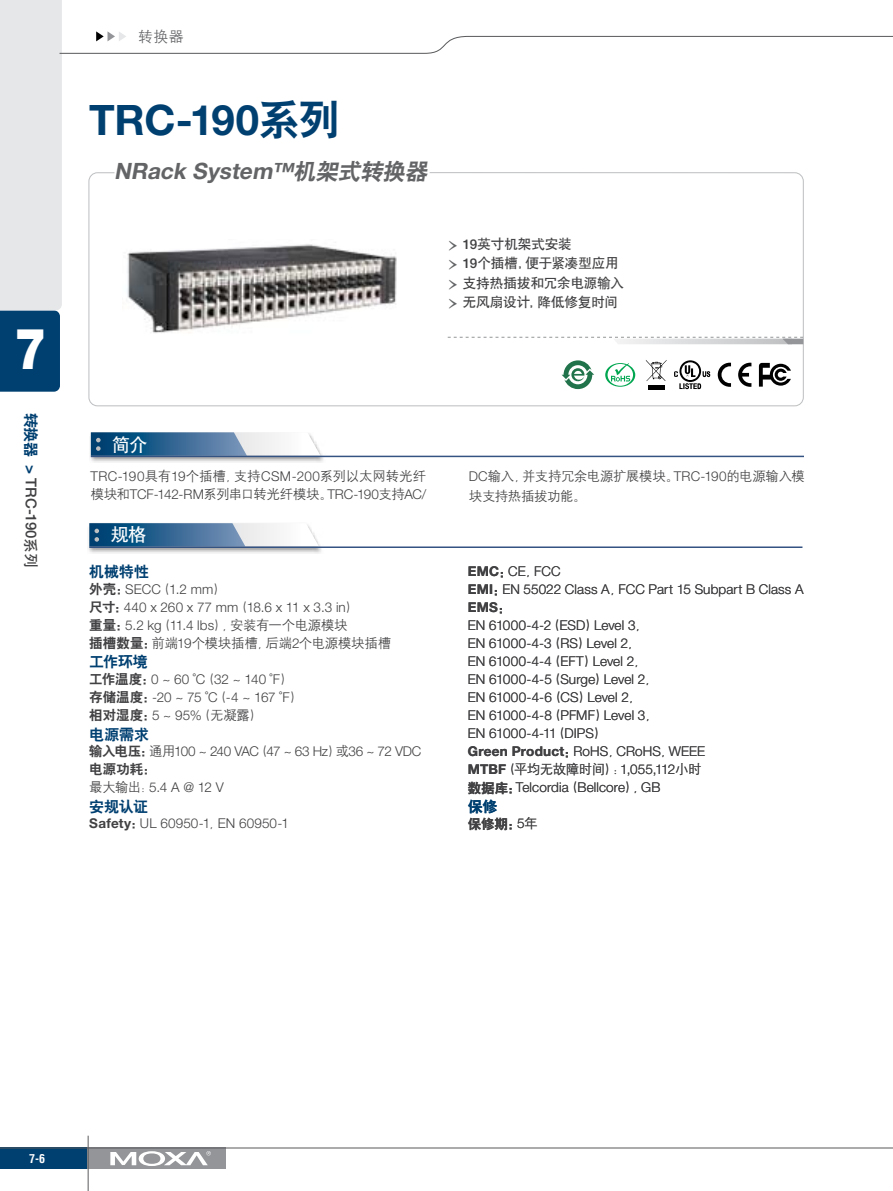
<style>
.page{position:relative;width:893px;height:1191px;background:#fff}
.page>*{position:absolute;margin:0;border:0;box-sizing:border-box;transform-origin:0 0}
.t1{font:900 56.1px "Helvetica";color:#fff;scale:.82 1}
.t2{font:700 42px "Helvetica Neue LT Std";letter-spacing:-.01em;color:#004071}
.t3{font:italic 700 22.5px "Helvetica Neue LT Std";color:#636466}
.t4{font:18px "H Yb 1 gj";color:#fff}
.t5{font:15px "H Yb 2 gj";letter-spacing:-.01em;color:#004071}
.t6{font:500 15px "Helvetica Neue LT Std";letter-spacing:.005em;color:#414042}
.t7{font:15px "H Yg 2 gj";color:#636466}
.t8{font:300 13.5px/18px "Helvetica Neue LT Std";letter-spacing:.005em;color:#414042}
.t9{font:13.5px/19.5px "H Yg 2 gj";letter-spacing:-.035em;color:#414042}
.t10{font:13.5px/19.5px "H Yb 1 gj";letter-spacing:-.005em;color:#414042}
.t11{font:300 13.5px/18px "Helvetica Neue LT Std";letter-spacing:-.015em;color:#414042}
.t12{font:300 13.5px "Helvetica Neue LT Std";letter-spacing:-.02em;color:#414042}
.t13{font:13.5px "H Yb 2 gj";letter-spacing:-.005em;color:#414042}
.t14{font:700 condensed 12px "Helvetica";color:#fff}
.s1{font-family:"H Yb 2 gj";font-weight:400;color:#004071}
.s2{font-weight:700;color:#004071}
.s3{font-family:"H Yb 1 gj";font-weight:400}
.s4{font-family:"H Yb 2 gj";font-weight:400}
.s5{font-family:"Garamond Premr Pro";font-size:27px;color:#636466}
.s6{font-family:"Helvetica Neue LT Std";font-weight:500}
.s7{font-family:"H Yg 2 gj";font-weight:400}
.s8{font-family:"Helvetica Neue LT Std";font-weight:300}
.s9{font-family:"H Yb 2 gj"}
.s10{font-family:"H Yg 2 gj"}
.s11{font-weight:700}
.s12{font-family:"Helvetica Neue LT Std";font-weight:700}
</style>
<div class="page">
<div style="left:0;top:1147px;width:88px;height:22px;background:#004071"></div>
<div style="left:88px;top:1147px;width:138px;height:22px;background:#939598"></div>
<hr style="left:0;top:1147px;width:893px;height:1px;background:#58595b">
<svg style="left:110px;top:1151px;width:101px;height:15px"></svg>
<hr style="left:88px;top:1135px;width:1px;height:56px;background:#5a5b5d">
<svg style="left:0;top:0;width:893px;height:392px"></svg>
<img style="left:90px;top:432px;width:235px;height:31px">
<svg style="left:91px;top:432px;width:230px;height:23px"></svg>
<hr style="left:91px;top:455px;width:713px;height:2px;background:#355382">
<img style="left:88px;top:544px;width:233px;height:10px">
<svg style="left:89px;top:523px;width:230px;height:23px"></svg>
<hr style="left:89px;top:546px;width:713px;height:2px;background:#355382">
<img style="left:122px;top:239px;width:277px;height:97px">
<h1 class="t1" style="left:15px;top:312px;width:39px">7</h1>
<p class="t6" style="left:40px;top:412px;width:157px;rotate:90deg"><span class="s1">转换器</span> <span class="s2">&gt;</span> TRC-190<span class="s3">系列</span></p>
<p class="t7" style="left:138px;top:29px;width:47px">转换器</p>
<h2 class="t2" style="left:89px;top:94px;width:252px">TRC-190<span class="s4">系列</span></h2>
<h3 class="t3" style="left:114px;top:157px;width:319px">NRack System™<span class="s4">机架式转换器</span></h3>
<p class="t10" style="left:446px;top:234px;width:179px"><span class="s5">›</span> <span class="s6">19</span>英寸机架式安装<br><span class="s5">›</span> <span class="s6">19</span>个插槽，便于紧凑型应用<span class="s5">›</span> 支持热插拔和冗余电源输入<span class="s5">›</span> 无风扇设计，降低修复时间</p>
<h3 class="t4" style="left:112px;top:435px;width:37px">简介</h3>
<p class="t8" style="left:90px;top:467px;width:337px">TRC-190<span class="s7">具有</span>19<span class="s7">个插槽，支持</span>CSM-200<span class="s7">系列以太网转光纤模块和</span>TCF-142-RM<span class="s7">系列串口转光纤模块。</span>TRC-190<span class="s7">支持</span>AC/</p>
<p class="t9" style="left:469px;top:466px;width:337px"><span class="s8">DC</span>输入，并支持冗余电源扩展模块。<span class="s8">TRC-190</span>的电源输入模块支持热插拔功能。</p>
<h3 class="t4" style="left:111px;top:526px;width:37px">规格</h3>
<p class="t5" style="left:89px;top:564px;width:61px">机械特性</p>
<p class="t8" style="left:89px;top:580px;width:271px"><span class="s4">外壳：</span>SECC<span class="s7">（</span>1.2 mm<span class="s7">）<br></span><span class="s4">尺寸：</span>440 x 260 x 77 mm<span class="s7">（</span>18.6 x 11 x 3.3 in<span class="s7">）</span><span class="s4">重量：</span>5.2 kg<span class="s7">（</span>11.4 lbs<span class="s7">），安装有一个电源模块</span></p>
<p class="t9" style="left:89px;top:633px;width:303px"><span class="s9">插槽数量：</span>前端<span class="s8">19</span>个模块插槽，后端<span class="s8">2</span>个电源模块插槽</p>
<p class="t5" style="left:89px;top:654px;width:61px">工作环境</p>
<p class="t11" style="left:89px;top:670px;width:215px"><span class="s4">工作温度：</span>0 ~ 60 ˚C<span class="s7">（</span>32 ~ 140 ˚F<span class="s7">）</span><span class="s4">存储温度：</span>-20 ~ 75 ˚C<span class="s7">（</span>-4 ~ 167 ˚F<span class="s7">）</span></p>
<p class="t13" style="left:89px;top:708px;width:175px">相对湿度：<span class="s8">5 ~ 95%</span><span class="s10">（无凝露）</span></p>
<p class="t5" style="left:89px;top:726px;width:61px">电源需求</p>
<p class="t12" style="left:89px;top:743px;width:334px"><span class="s4">输入电压：</span><span class="s7">通用</span>100 ~ 240 VAC<span class="s7">（</span>47 ~ 63 Hz<span class="s7">）或</span>36 ~ 72 VDC</p>
<p class="t13" style="left:89px;top:762px;width:69px">电源功耗：</p>
<p class="t8" style="left:89px;top:778px;width:136px"><span class="s7">最大输出：</span>5.4 A @ 12 V</p>
<p class="t5" style="left:89px;top:798px;width:60px">安规认证</p>
<p class="t8" style="left:89px;top:814px;width:201px"><span class="s11">Safety</span><span class="s4">：</span>UL 60950-1<span class="s7">，</span>EN 60950-1</p>
<p class="t8" style="left:468px;top:562px;width:337px"><span class="s11">EMC</span><span class="s4">：</span>CE<span class="s7">，</span>FCC<br><span class="s11">EMI</span><span class="s4">：</span>EN 55022 Class A<span class="s7">，</span>FCC Part 15 Subpart B Class A<br><span class="s11">EMS</span><span class="s4">：<br></span>EN 61000-4-2<span class="s7">（</span>ESD<span class="s7">）</span>Level 3<span class="s7">，<br></span>EN 61000-4-3<span class="s7">（</span>RS<span class="s7">）</span>Level 2<span class="s7">，<br></span>EN 61000-4-4<span class="s7">（</span>EFT<span class="s7">）</span>Level 2<span class="s7">，<br></span>EN 61000-4-5<span class="s7">（</span>Surge<span class="s7">）</span>Level 2<span class="s7">，<br></span>EN 61000-4-6<span class="s7">（</span>CS<span class="s7">）</span>Level 2<span class="s7">，<br></span>EN 61000-4-8<span class="s7">（</span>PFMF<span class="s7">）</span>Level 3<span class="s7">，<br></span>EN 61000-4-11<span class="s7">（</span>DIPS<span class="s7">）<br></span><span class="s11">Green Product</span><span class="s4">：</span>RoHS<span class="s7">，</span>CRoHS<span class="s7">，</span>WEEE</p>
<p class="t9" style="left:468px;top:759px;width:235px"><span class="s12">MTBF</span>（平均无故障时间）：<span class="s8">1,055,112</span>小时</p>
<p class="t8" style="left:468px;top:778px;width:194px"><span class="s4">数据库：</span>Telcordia<span class="s7">（</span>Bellcore<span class="s7">），</span>GB</p>
<p class="t5" style="left:468px;top:799px;width:31px">保修</p>
<p class="t13" style="left:468px;top:817px;width:72px">保修期：<span class="s8">5</span><span class="s10">年</span></p>
<p class="t14" style="left:29px;top:1151px;width:17px">7-6</p>
</div>
